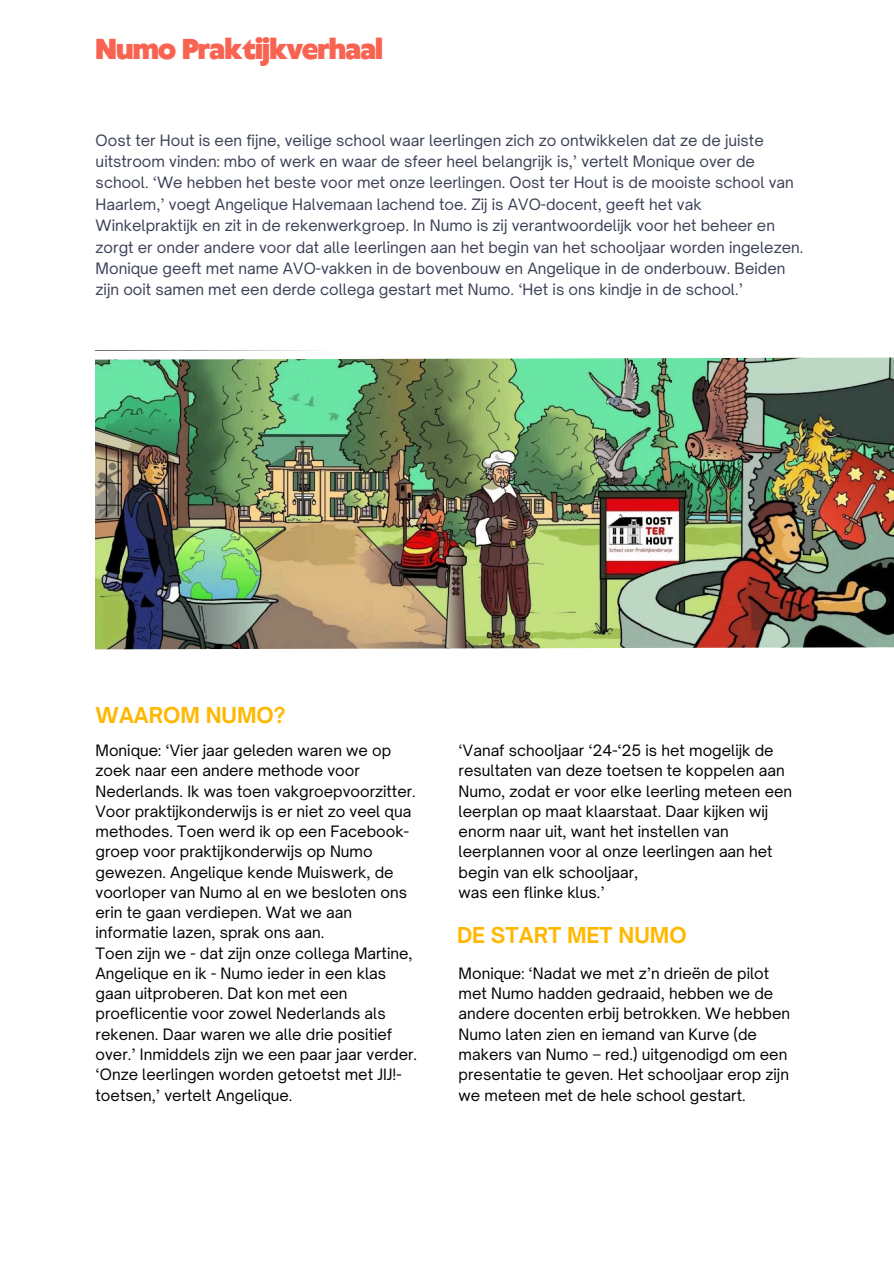
<style>
.page{position:relative;width:894px;height:1264px;background:#fff}
.page>*{position:absolute;margin:0;border:0;box-sizing:border-box;transform-origin:0 0}
.t1{font:900 27px "Klein Text";letter-spacing:-.03em;color:#f96351}
.t2{font:700 21px "Open Sauce One";color:#ffb800}
.t3{font:15px/20.2px "Open Sauce One";color:#000}
.t4{font:15px/21.3px "Open Sauce One";color:#3b4056}
</style>
<div class="page">
<img style="left:96px;top:364px;width:797px;height:278px">
<img style="left:95px;top:350px;width:798px;height:14px">
<img style="left:95px;top:642px;width:798px;height:8px">
<h2 class="t1" style="left:96px;top:36px;width:289px">Numo Praktijkverhaal</h2>
<p class="t4" style="left:96px;top:129px;width:669px">Oost ter Hout is een fijne, veilige school waar leerlingen zich zo ontwikkelen dat ze de juiste</p>
<p class="t4" style="left:96px;top:151px;width:709px">uitstroom vinden: mbo of werk en waar de sfeer heel belangrijk is,’ vertelt Monique over de school. ‘We hebben het beste voor met onze leerlingen. Oost ter Hout is de mooiste school van Haarlem,’ voegt Angelique Halvemaan lachend toe. Zij is AVO-docent, geeft het vak Winkelpraktijk en zit in de rekenwerkgroep. In Numo is zij verantwoordelijk voor het beheer en zorgt er onder andere voor dat alle leerlingen aan het begin van het schooljaar worden ingelezen.<br>Monique geeft met name AVO-vakken in de bovenbouw en Angelique in de onderbouw. Beiden zijn ooit samen met een derde collega gestart met Numo. ‘Het is ons kindje in de school.’</p>
<p class="t2" style="left:96px;top:701px;width:191px">WAAROM NUMO?</p>
<p class="t3" style="left:95px;top:740px;width:322px">Monique: ‘Vier jaar geleden waren we op zoek naar een andere methode voor Nederlands. Ik was toen vakgroepvoorzitter.<br>Voor praktijkonderwijs is er niet zo veel qua methodes. Toen werd ik op een Facebook&shy;groep voor praktijkonderwijs op Numo gewezen. Angelique kende Muiswerk, de voorloper van Numo al en we besloten ons erin te gaan verdiepen. Wat we aan informatie lazen, sprak ons aan.</p>
<p class="t3" style="left:95px;top:942px;width:323px">Toen zijn we - dat zijn onze collega Martine, Angelique en ik - Numo ieder in een klas gaan uitproberen. Dat kon met een proeflicentie voor zowel Nederlands als rekenen. Daar waren we alle drie positief over.’ Inmiddels zijn we een paar jaar verder. ‘Onze leerlingen worden getoetst met JIJ!- toetsen,’ vertelt Angelique.</p>
<p class="t3" style="left:458px;top:740px;width:335px">‘Vanaf schooljaar ‘24-‘25 is het mogelijk de resultaten van deze toetsen te koppelen aan Numo, zodat er voor elke leerling meteen een leerplan op maat klaarstaat. Daar kijken wij enorm naar uit, want het instellen van leerplannen voor al onze leerlingen aan het begin van elk schooljaar,</p>
<h2 class="t3" style="left:458px;top:882px;width:147px">was een flinke klus.’</h2>
<p class="t2" style="left:457px;top:921px;width:231px">DE START MET NUMO</p>
<p class="t3" style="left:458px;top:963px;width:333px">Monique: ‘Nadat we met z’n drieën de pilot met Numo hadden gedraaid, hebben we de andere docenten erbij betrokken. We hebben Numo laten zien en iemand van Kurve (de makers van Numo – red.) uitgenodigd om een presentatie te geven. Het schooljaar erop zijn we meteen met de hele school gestart.</p>
</div>
